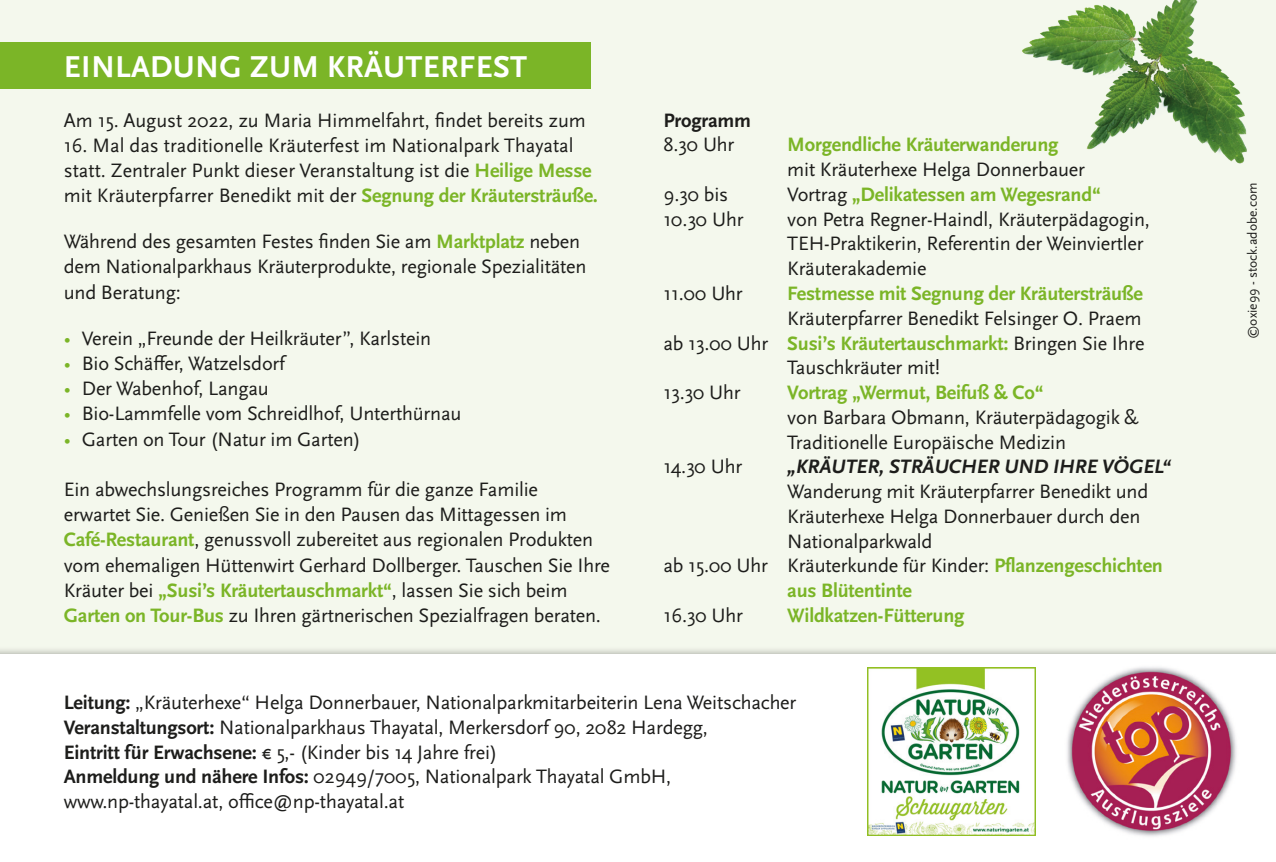
<style>
.page{position:relative;width:1276px;height:862px;background:#fff}
.page>*{position:absolute;margin:0;border:0;box-sizing:border-box;transform-origin:0 0}
.t1{font:700 31.5px "Scala Sans Pro";letter-spacing:.01em;color:#fff}
.t2{font:20.25px/25.2px "Scala Sans Pro";letter-spacing:-.01em;color:#1d1d1b}
.t3{font:700 20.25px "Scala Sans Pro";letter-spacing:-.01em;color:#7bb527}
.t4{font:italic 700 20.25px "Scala Sans Pro";color:#1d1d1b}
.t5{font:700 20.25px "Scala Sans Pro";letter-spacing:-.01em;color:#1d1d1b}
.t6{font:13.5px "Scala Sans Pro";color:#1d1d1b}
.s1{font-weight:700;color:#7bb527}
.s2{color:#7bb527}
.s3{font-weight:400;color:#1d1d1b}
.s4{font-weight:700}
</style>
<div class="page">
<div style="left:0;top:0;width:1276px;height:654px;background:#f4f8ed"></div>
<div style="left:0;top:646px;width:1276px;height:215px;background:#1d1d1b;opacity:.5"></div>
<div style="left:0;top:654px;width:1276px;height:207px;background:#fff"></div>
<div style="left:0;top:42px;width:591px;height:46px;background:#7bb527"></div>
<img style="left:1022px;top:0;width:225px;height:164px">
<img style="left:867px;top:667px;width:168px;height:167px">
<img style="left:1067px;top:667px;width:170px;height:170px">
<h1 class="t1" style="left:64px;top:48px;width:465px">EINLADUNG ZUM KRÄUTERFEST</h1>
<p class="t2" style="left:64px;top:107px;width:523px">Am 15. August 2022, zu Maria Himmelfahrt, findet bereits zum</p>
<p class="t2" style="left:64px;top:133px;width:536px">16. Mal das traditionelle Kräuterfest im Nationalpark Thayatal statt. Zentraler Punkt dieser Veranstaltung ist die <span class="s1">Heilige Messe </span>mit Kräuterpfarrer Benedikt mit der <span class="s1">Segnung der Kräutersträuße.</span></p>
<p class="t2" style="left:64px;top:229px;width:524px">Während des gesamten Festes finden Sie am <span class="s1">Marktplatz</span> neben dem Nationalparkhaus Kräuterprodukte, regionale Spezialitäten und Beratung:</p>
<p class="t2" style="left:64px;top:325px;width:369px"><span class="s2">•</span> Verein „Freunde der Heilkräuter”, Karlstein</p>
<p class="t2" style="left:64px;top:350px;width:223px"><span class="s2">•</span> Bio Schäffer, Watzelsdorf</p>
<p class="t2" style="left:64px;top:376px;width:207px"><span class="s2">•</span> Der Wabenhof, Langau</p>
<p class="t2" style="left:64px;top:401px;width:399px"><span class="s2">•</span> Bio-Lammfelle vom Schreidlhof, Unterthürnau</p>
<p class="t2" style="left:64px;top:426px;width:299px"><span class="s2">•</span> Garten on Tour (Natur im Garten)</p>
<p class="t2" style="left:64px;top:476px;width:548px">Ein abwechslungsreiches Programm für die ganze Familie<br>erwartet Sie. Genießen Sie in den Pausen das Mittagessen im <span class="s1">Café-Restaurant</span>, genussvoll zubereitet aus regionalen Produkten vom ehemaligen Hüttenwirt Gerhard Dollberger. Tauschen Sie Ihre Kräuter bei <span class="s1">„Susi’s Kräutertauschmarkt“</span>, lassen Sie sich beim <span class="s1">Garten on Tour-Bus</span> zu Ihren gärtnerischen Spezialfragen beraten.</p>
<p class="t5" style="left:663px;top:108px;width:89px">Programm</p>
<p class="t2" style="left:663px;top:132px;width:72px">8.30 Uhr</p>
<p class="t3" style="left:787px;top:133px;width:273px">Morgendliche Kräuterwanderung</p>
<p class="t2" style="left:787px;top:157px;width:299px">mit Kräuterhexe Helga Donnerbauer</p>
<p class="t2" style="left:663px;top:182px;width:66px">9.30 bis</p>
<p class="t3" style="left:787px;top:182px;width:315px"><span class="s3">Vortrag</span> „Delikatessen am Wegesrand“</p>
<p class="t2" style="left:663px;top:206px;width:82px">10.30 Uhr</p>
<p class="t2" style="left:787px;top:206px;width:364px">von Petra Regner-Haindl, Kräuterpädagogin,<br>TEH-Praktikerin, Referentin der Weinviertler<br>Kräuterakademie</p>
<p class="t2" style="left:663px;top:281px;width:81px">11.00 Uhr</p>
<p class="t3" style="left:787px;top:281px;width:357px">Festmesse mit Segnung der Kräutersträuße</p>
<p class="t2" style="left:787px;top:305px;width:356px">Kräuterpfarrer Benedikt Felsinger O. Praem</p>
<p class="t3" style="left:663px;top:331px;width:482px"><span class="s3">ab 13.00 Uhr</span> Susi’s Kräutertauschmarkt: <span class="s3">Bringen Sie Ihre</span></p>
<p class="t2" style="left:787px;top:355px;width:154px">Tauschkräuter mit!</p>
<p class="t2" style="left:663px;top:379px;width:79px">13.30 Uhr</p>
<p class="t3" style="left:787px;top:380px;width:258px">Vortrag „Wermut, Beifuß &amp; Co“</p>
<p class="t2" style="left:787px;top:404px;width:353px">von Barbara Obmann, Kräuterpädagogik &amp;<br>Traditionelle Europäische Medizin</p>
<p class="t2" style="left:663px;top:454px;width:80px">14.30 Uhr</p>
<p class="t4" style="left:787px;top:455px;width:385px">„KRÄUTER, STRÄUCHER UND IHRE VÖGEL“</p>
<p class="t2" style="left:787px;top:478px;width:362px">Wanderung mit Kräuterpfarrer Benedikt und</p>
<p class="t2" style="left:787px;top:503px;width:355px">Kräuterhexe Helga Donnerbauer durch den</p>
<p class="t2" style="left:787px;top:528px;width:147px">Nationalparkwald</p>
<p class="t2" style="left:663px;top:553px;width:501px">ab 15.00 Uhr Kräuterkunde für Kinder: <span class="s1">Pflanzengeschichten</span></p>
<p class="t3" style="left:787px;top:578px;width:126px">aus Blütentinte</p>
<p class="t2" style="left:663px;top:602px;width:81px">16.30 Uhr</p>
<p class="t3" style="left:787px;top:603px;width:179px">Wildkatzen-Fütterung</p>
<p class="t2" style="left:64px;top:689px;width:734px"><span class="s4">Leitung:</span> „Kräuterhexe“ Helga Donnerbauer, Nationalparkmitarbeiterin Lena Weitschacher <span class="s4">Veranstaltungsort:</span> Nationalparkhaus Thayatal, Merkersdorf 90, 2082 Hardegg,<br><span class="s4">Eintritt für Erwachsene:</span> € 5,- (Kinder bis 14 Jahre frei)<br><span class="s4">Anmeldung und nähere Infos:</span> 02949/7005, Nationalpark Thayatal GmbH, www.np-thayatal.at, office@np-thayatal.at</p>
<p class="t6" style="left:1244px;top:339px;width:158px;rotate:-90deg">©oxie99 - stock.adobe.com</p>
</div>
